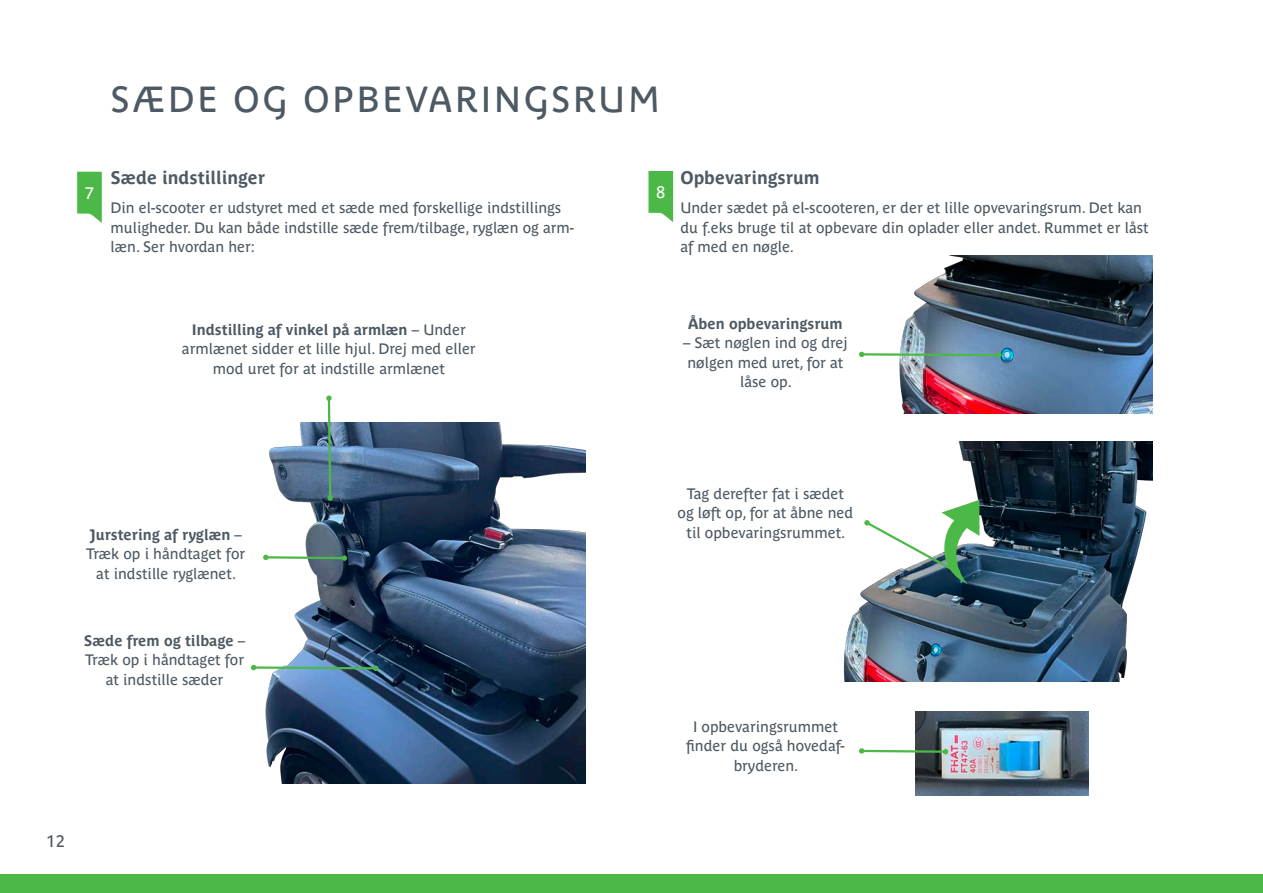
<style>
.page{position:relative;width:1263px;height:893px;background:#fff}
.page>*{position:absolute;margin:0;border:0;box-sizing:border-box;transform-origin:0 0}
.Overskrift{font:36px "Parisine Plus Std";letter-spacing:.08em;color:#4d5963}
.Mellmerub{font:700 18px "Parisine Plus Std";color:#4d5963}
.t1{font:16.5px "Parisine Plus Std";color:#4d5963}
.Mellmerub_2l{font:16.5px "Parisine Plus Std";color:#fff}
.Info{font:15px/19.5px "Parisine Plus Std";color:#4d5963;text-align:center}
.Brød{font:15px/19.5px "Parisine Plus Std";color:#4d5963}
.Info-2{font:700 15px "Parisine Plus Std";color:#4d5963}
.s1{font-weight:700}
</style>
<div class="page">
<div style="left:0;top:874px;width:1263px;height:19px;background:#4cb848"></div>
<img style="left:250px;top:422px;width:336px;height:361px">
<svg style="left:263px;top:555px;width:84px;height:6px"></svg>
<svg style="left:326px;top:395px;width:7px;height:106px"></svg>
<svg style="left:251px;top:665px;width:127px;height:6px"></svg>
<img style="left:860px;top:256px;width:292px;height:158px">
<img style="left:843px;top:442px;width:309px;height:239px">
<svg style="left:859px;top:352px;width:142px;height:6px"></svg>
<svg style="left:864px;top:500px;width:116px;height:84px"></svg>
<img style="left:915px;top:712px;width:173px;height:83px">
<svg style="left:859px;top:748px;width:89px;height:6px"></svg>
<svg style="left:77px;top:172px;width:25px;height:51px"></svg>
<svg style="left:648px;top:171px;width:25px;height:51px"></svg>
<p class="Overskrift" style="left:111px;top:78px;width:551px">SÆDE OG OPBEVARINGSRUM</p>
<p class="Mellmerub" style="left:111px;top:168px;width:156px">Sæde indstillinger</p>
<p class="Brød" style="left:111px;top:198px;width:465px">Din el-scooter er udstyret med et sæde med forskellige indstillings muligheder. Du kan både indstille sæde frem/tilbage, ryglæn og arm&shy;læn. Ser hvordan her:</p>
<p class="Mellmerub_2l" style="left:85px;top:183px;width:11px">7</p>
<p class="Mellmerub_2l" style="left:656px;top:183px;width:11px">8</p>
<p class="Mellmerub" style="left:680px;top:168px;width:141px">Opbevaringsrum</p>
<p class="Brød" style="left:680px;top:198px;width:470px">Under sædet på el-scooteren, er der et lille opvevaringsrum. Det kan du f.eks bruge til at opbevare din oplader eller andet. Rummet er låst af med en nøgle.</p>
<p class="Info" style="left:182px;top:319px;width:295px"><span class="s1">Indstilling af vinkel på armlæn</span> – Under armlænet sidder et lille hjul. Drej med eller mod uret for at indstille armlænet</p>
<p class="Info-2" style="left:688px;top:315px;width:156px">Åben opbevaringsrum</p>
<p class="Info" style="left:683px;top:333px;width:166px">– Sæt nøglen ind og drej nølgen med uret, for at låse op.</p>
<p class="Info" style="left:86px;top:525px;width:161px"><span class="s1">Jurstering af ryglæn</span> –<br>Træk op i håndtaget for at indstille ryglænet.</p>
<p class="Info" style="left:84px;top:631px;width:163px"><span class="s1">Sæde frem og tilbage</span> –<br>Træk op i håndtaget for at indstille sæder</p>
<p class="t1" style="left:47px;top:831px;width:20px">12</p>
<p class="Info" style="left:678px;top:484px;width:177px">Tag derefter fat i sædet og løft op, for at åbne ned til opbevaringsrummet.</p>
<p class="Info" style="left:686px;top:717px;width:160px">I opbevaringsrummet finder du også hovedaf&shy;bryderen.</p>
</div>
